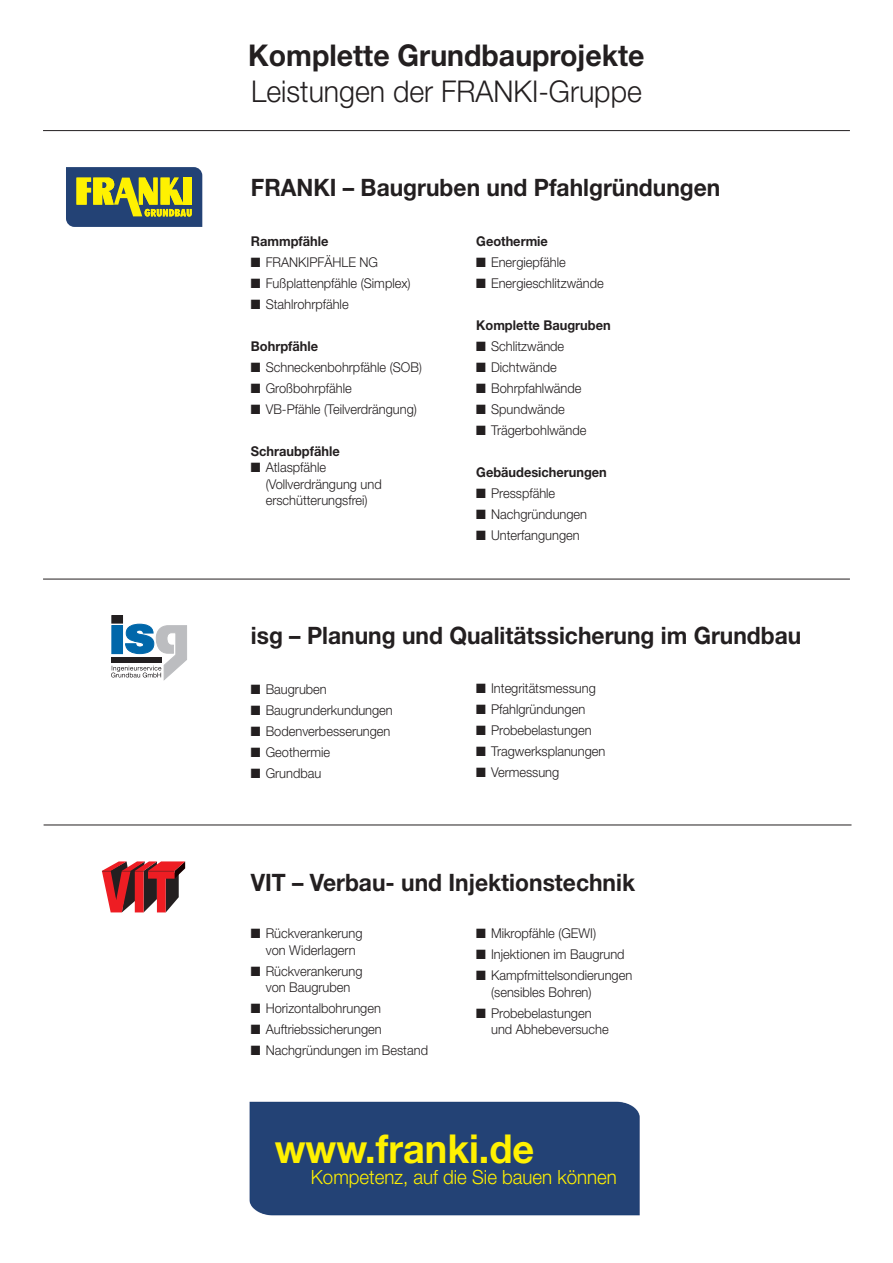
<style>
.page{position:relative;width:893px;height:1263px;background:#fff}
.page>*{position:absolute;margin:0;border:0;box-sizing:border-box;transform-origin:0 0}
.t1{font:700 39.9px "Helvetica Neue LT";color:#fff101;scale:.95 1}
.t2{font:300 30px "Helvetica Neue LT";color:#231f20;scale:.95 1}
.t3{font:700 30px "Helvetica Neue LT";color:#231f20;scale:.95 1}
.t4{font:700 24px "Helvetica Neue LT";color:#231f20;scale:.95 1}
.t5{font:300 19.65px "Helvetica Neue LT";color:#fff101;scale:.95 1}
.t6{font:300 13.5px/16.5px "Helvetica Neue LT";color:#231f20;scale:.95 1}
.t7{font:700 13.5px "Helvetica Neue LT";color:#231f20;scale:.95 1}
.s1{font-stretch:condensed}
</style>
<div class="page">
<div style="left:249px;top:1101px;width:391px;height:115px;background:#234275"></div>
<div style="left:112px;top:615px;width:11px;height:8px;border:1px solid #231f20"></div>
<svg style="left:111px;top:616px;width:76px;height:65px"></svg>
<svg style="left:102px;top:861px;width:83px;height:51px"></svg>
<hr style="left:102px;top:871px;width:73px;height:1px;background:#231f20">
<hr style="left:43px;top:579px;width:807px;height:1px;background:#231f20">
<hr style="left:43px;top:130px;width:807px;height:1px;background:#231f20">
<hr style="left:44px;top:824px;width:807px;height:1px;background:#231f20">
<svg style="left:66px;top:167px;width:136px;height:60px;background:#6c7c4f"></svg>
<h2 class="t3" style="left:248px;top:37px;width:419px">Komplette Grundbauprojekte</h2>
<h2 class="t2" style="left:251px;top:73px;width:413px">Leistungen der FRANKI-Gruppe</h2>
<h3 class="t4" style="left:251px;top:173px;width:496px">FRANKI – Baugruben und Pfahlgründungen</h3>
<p class="t7" style="left:251px;top:232px;width:83px">Rammpfähle</p>
<p class="t6" style="left:251px;top:253px;width:135px">■ FRANKIPFÄHLE NG</p>
<p class="t6" style="left:251px;top:274px;width:170px">■ Fußplattenpfähle (Simplex)</p>
<p class="t6" style="left:251px;top:295px;width:104px">■ Stahlrohrpfähle</p>
<p class="t7" style="left:251px;top:337px;width:72px">Bohrpfähle</p>
<p class="t6" style="left:251px;top:358px;width:181px">■ Schneckenbohrpfähle (SOB<span class="s1">)</span></p>
<p class="t6" style="left:251px;top:379px;width:108px">■ Großbohrpfähle</p>
<p class="t6" style="left:251px;top:400px;width:176px">■ VB-Pfähle (Teilverdrängung)</p>
<p class="t7" style="left:251px;top:442px;width:95px">Schraubpfähle</p>
<p class="t6" style="left:266px;top:459px;width:124px;text-indent:-15px">■ Atlaspfähle (Vollverdrängung und erschütterungsfrei)</p>
<p class="t7" style="left:476px;top:232px;width:77px">Geothermie</p>
<p class="t6" style="left:476px;top:253px;width:96px">■ Energiepfähle</p>
<p class="t6" style="left:476px;top:274px;width:136px">■ Energieschlitzwände</p>
<p class="t7" style="left:476px;top:316px;width:143px">Komplette Baugruben</p>
<p class="t6" style="left:476px;top:337px;width:94px">■ Schlitzwände</p>
<p class="t6" style="left:476px;top:358px;width:86px">■ Dichtwände</p>
<p class="t6" style="left:476px;top:379px;width:112px">■ Bohrpfahlwände</p>
<p class="t6" style="left:476px;top:400px;width:95px">■ Spundwände</p>
<p class="t6" style="left:476px;top:421px;width:117px">■ Trägerbohlwände</p>
<p class="t7" style="left:476px;top:463px;width:139px">Gebäudesicherungen</p>
<p class="t6" style="left:476px;top:484px;width:85px">■ Presspfähle</p>
<p class="t6" style="left:476px;top:505px;width:118px">■ Nachgründungen</p>
<p class="t6" style="left:476px;top:526px;width:110px">■ Unterfangungen</p>
<h3 class="t4" style="left:251px;top:621px;width:581px">isg – Planung und Qualitätssicherung im Grundbau</h3>
<p class="t6" style="left:476px;top:679px;width:127px">■ Integritätsmessung</p>
<p class="t6" style="left:476px;top:700px;width:116px">■ Pfahlgründungen</p>
<p class="t6" style="left:476px;top:721px;width:123px">■ Probebelastungen</p>
<p class="t6" style="left:476px;top:742px;width:137px">■ Tragwerksplanungen</p>
<p class="t6" style="left:476px;top:763px;width:89px">■ Vermessung</p>
<p class="t6" style="left:251px;top:680px;width:81px">■ Baugruben</p>
<p class="t6" style="left:251px;top:701px;width:151px">■ Baugrunderkundungen</p>
<p class="t6" style="left:251px;top:722px;width:148px">■ Bodenverbesserungen</p>
<p class="t6" style="left:251px;top:743px;width:85px">■ Geothermie</p>
<p class="t6" style="left:251px;top:764px;width:76px">■ Grundbau</p>
<h3 class="t4" style="left:251px;top:867px;width:406px">VIT – Verbau- und Injektionstechnik</h3>
<p class="t6" style="left:476px;top:925px;width:128px">■ Mikropfähle (GEWI)</p>
<p class="t6" style="left:476px;top:946px;width:158px">■ Injektionen im Baugrund</p>
<p class="t6" style="left:491px;top:967px;width:150px;text-indent:-15px">■ Kampfmittelsondierungen (sensibles Bohren)</p>
<p class="t6" style="left:491px;top:1004px;width:125px;text-indent:-15px">■ Probebelastungen und Abhebeversuche</p>
<p class="t6" style="left:251px;top:925px;width:119px;text-align:center">■ Rückverankerung von Widerlagern</p>
<p class="t6" style="left:251px;top:962px;width:119px;text-align:center">■ Rückverankerung von Baugruben</p>
<p class="t6" style="left:251px;top:1000px;width:138px">■ Horizontalbohrungen</p>
<p class="t6" style="left:251px;top:1021px;width:139px">■ Auftriebssicherungen</p>
<p class="t6" style="left:251px;top:1042px;width:188px">■ Nachgründungen im Bestand</p>
<h1 class="t1" style="left:275px;top:1124px;width:275px">www.franki.de</h1>
<h3 class="t5" style="left:311px;top:1165px;width:324px">Kompetenz, auf die Sie bauen können</h3>
</div>
